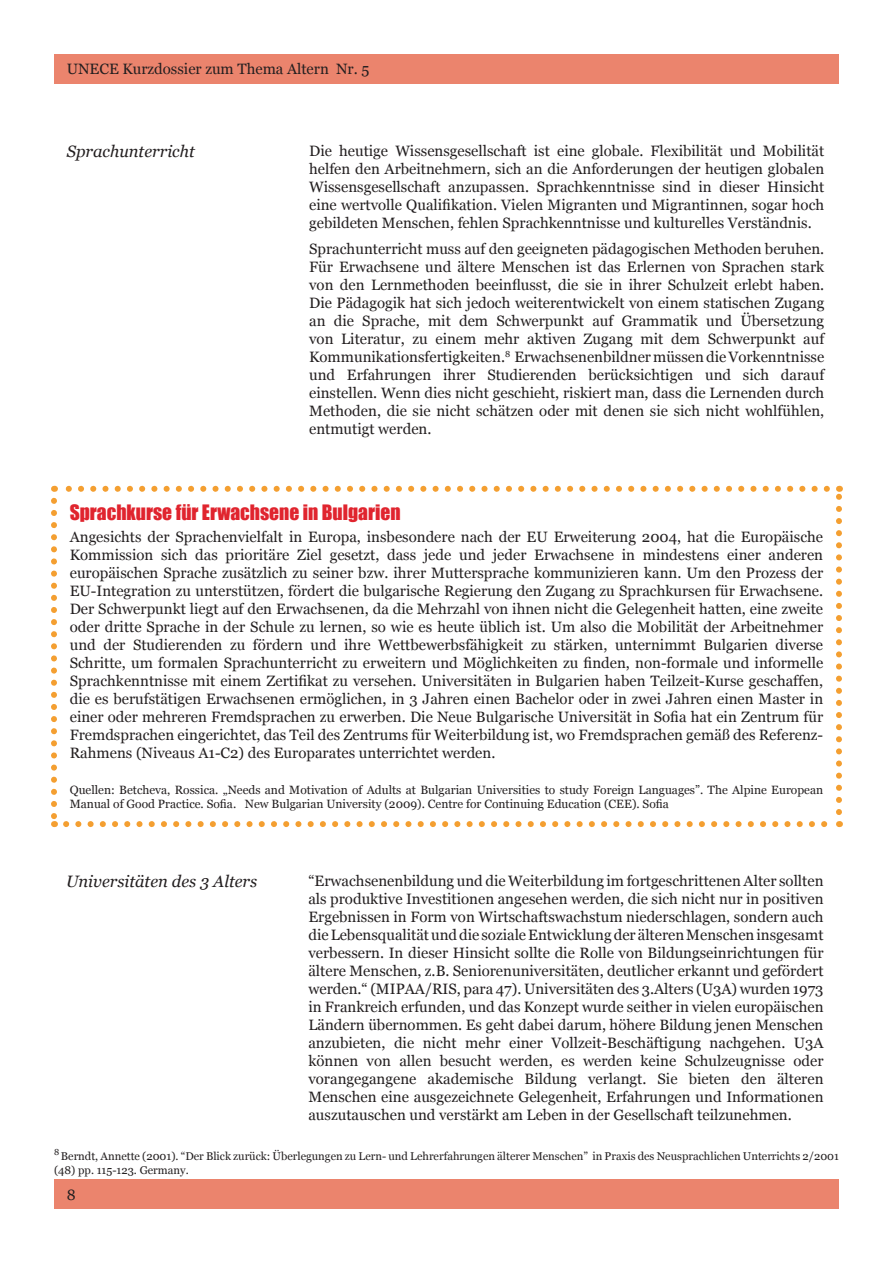
<style>
.page{position:relative;width:893px;height:1263px;background:#fff}
.page>*{position:absolute;margin:0;border:0;box-sizing:border-box;transform-origin:0 0}
.Red_title{font:19.5px "Impact";color:#e0242e}
.Georgia_11_italic{font:italic 16.5px "Georgia";color:#231f20}
.Georgia_10_regular{font:15px/18px "Georgia";color:#231f20;text-align:justify}
.Georgia_10_regular-2{font:12px/14.4px "Georgia";color:#231f20}
.Georgia_10_regular-3{font:11.25px/13.5px "Georgia";color:#231f20}
</style>
<div class="page">
<div style="left:54px;top:54px;width:785px;height:29px;background:#eb846d"></div>
<div style="left:54px;top:1180px;width:785px;height:29px;background:#eb846d"></div>
<svg style="left:66px;top:821px;width:762px;height:6px"></svg>
<svg style="left:51px;top:501px;width:6px;height:326px"></svg>
<svg style="left:836px;top:486px;width:6px;height:326px"></svg>
<svg style="left:54px;top:486px;width:773px;height:6px"></svg>
<p class="Georgia_10_regular" style="left:67px;top:60px;width:304px">UNECE Kurzdossier zum Thema Altern Nr. 5</p>
<p class="Georgia_11_italic" style="left:67px;top:141px;width:129px">Sprachunterricht</p>
<p class="Georgia_10_regular" style="left:309px;top:142px;width:517px">Die heutige Wissensgesellschaft ist eine globale. Flexibilität und Mobilität helfen den Arbeitnehmern, sich an die Anforderungen der heutigen globalen Wissensgesellschaft anzupassen. Sprachkenntnisse sind in dieser Hinsicht eine wertvolle Qualifikation. Vielen Migranten und Migrantinnen, sogar hoch gebildeten Menschen, fehlen Sprachkenntnisse und kulturelles Verständnis.</p>
<p class="Georgia_10_regular" style="left:309px;top:240px;width:517px">Sprachunterricht muss auf den geeigneten pädagogischen Methoden beruhen.<br>Für Erwachsene und ältere Menschen ist das Erlernen von Sprachen stark von den Lernmethoden beeinflusst, die sie in ihrer Schulzeit erlebt haben.<br>Die Pädagogik hat sich jedoch weiterentwickelt von einem statischen Zugang an die Sprache, mit dem Schwerpunkt auf Grammatik und Übersetzung von Literatur, zu einem mehr aktiven Zugang mit dem Schwerpunkt auf Kommunikationsfertigkeiten.<sup>8</sup> Erwachsenenbildner müssen die Vorkenntnisse und Erfahrungen ihrer Studierenden berücksichtigen und sich darauf einstellen. Wenn dies nicht geschieht, riskiert man, dass die Lernenden durch Methoden, die sie nicht schätzen oder mit denen sie sich nicht wohlfühlen, entmutigt werden.</p>
<p class="Red_title" style="left:70px;top:497px;width:332px">Sprachkurse für Erwachsene in Bulgarien</p>
<p class="Georgia_10_regular" style="left:70px;top:528px;width:755px">Angesichts der Sprachenvielfalt in Europa, insbesondere nach der EU Erweiterung 2004, hat die Europäische Kommission sich das prioritäre Ziel gesetzt, dass jede und jeder Erwachsene in mindestens einer anderen europäischen Sprache zusätzlich zu seiner bzw. ihrer Muttersprache kommunizieren kann. Um den Prozess der EU-Integration zu unterstützen, fördert die bulgarische Regierung den Zugang zu Sprachkursen für Erwachsene.<br>Der Schwerpunkt liegt auf den Erwachsenen, da die Mehrzahl von ihnen nicht die Gelegenheit hatten, eine zweite oder dritte Sprache in der Schule zu lernen, so wie es heute üblich ist. Um also die Mobilität der Arbeitnehmer und der Studierenden zu fördern und ihre Wettbewerbsfähigkeit zu stärken, unternimmt Bulgarien diverse Schritte, um formalen Sprachunterricht zu erweitern und Möglichkeiten zu finden, non-formale und informelle Sprachkenntnisse mit einem Zertifikat zu versehen. Universitäten in Bulgarien haben Teilzeit-Kurse geschaffen, die es berufstätigen Erwachsenen ermöglichen, in 3 Jahren einen Bachelor oder in zwei Jahren einen Master in einer oder mehreren Fremdsprachen zu erwerben. Die Neue Bulgarische Universität in Sofia hat ein Zentrum für Fremdsprachen eingerichtet, das Teil des Zentrums für Weiterbildung ist, wo Fremdsprachen gemäß des Referenz-Rahmens (Niveaus A1-C2) des Europarates unterrichtet werden.</p>
<p class="Georgia_10_regular-2" style="left:70px;top:783px;width:755px">Quellen: Betcheva, Rossica. „Needs and Motivation of Adults at Bulgarian Universities to study Foreign Languages”. The Alpine European<br>Manual of Good Practice. Sofia. New Bulgarian University (2009). Centre for Continuing Education (CEE). Sofia</p>
<p class="Georgia_11_italic" style="left:66px;top:871px;width:193px">Universitäten des 3 Alters</p>
<p class="Georgia_10_regular" style="left:308px;top:872px;width:517px">“Erwachsenenbildung und die Weiterbildung im fortgeschrittenen Alter sollten als produktive Investitionen angesehen werden, die sich nicht nur in positiven Ergebnissen in Form von Wirtschaftswachstum niederschlagen, sondern auch die Lebensqualität und die soziale Entwicklung der älteren Menschen insgesamt verbessern. In dieser Hinsicht sollte die Rolle von Bildungseinrichtungen für ältere Menschen, z.B. Seniorenuniversitäten, deutlicher erkannt und gefördert werden.“ (MIPAA/RIS, para 47). Universitäten des 3.Alters (U3A) wurden 1973 in Frankreich erfunden, und das Konzept wurde seither in vielen europäischen Ländern übernommen. Es geht dabei darum, höhere Bildung jenen Menschen anzubieten, die nicht mehr einer Vollzeit-Beschäftigung nachgehen. U3A können von allen besucht werden, es werden keine Schulzeugnisse oder vorangegangene akademische Bildung verlangt. Sie bieten den älteren Menschen eine ausgezeichnete Gelegenheit, Erfahrungen und Informationen auszutauschen und verstärkt am Leben in der Gesellschaft teilzunehmen.</p>
<p class="Georgia_10_regular-3" style="left:54px;top:1150px;width:786px"><sup>8</sup> Berndt, Annette (2001). “Der Blick zurück: Überlegungen zu Lern- und Lehrerfahrungen älterer Menschen” in Praxis des Neusprachlichen Unterrichts 2/2001 (48) pp. 115-123. Germany.</p>
<p class="Georgia_10_regular" style="left:67px;top:1186px;width:10px">8</p>
</div>
